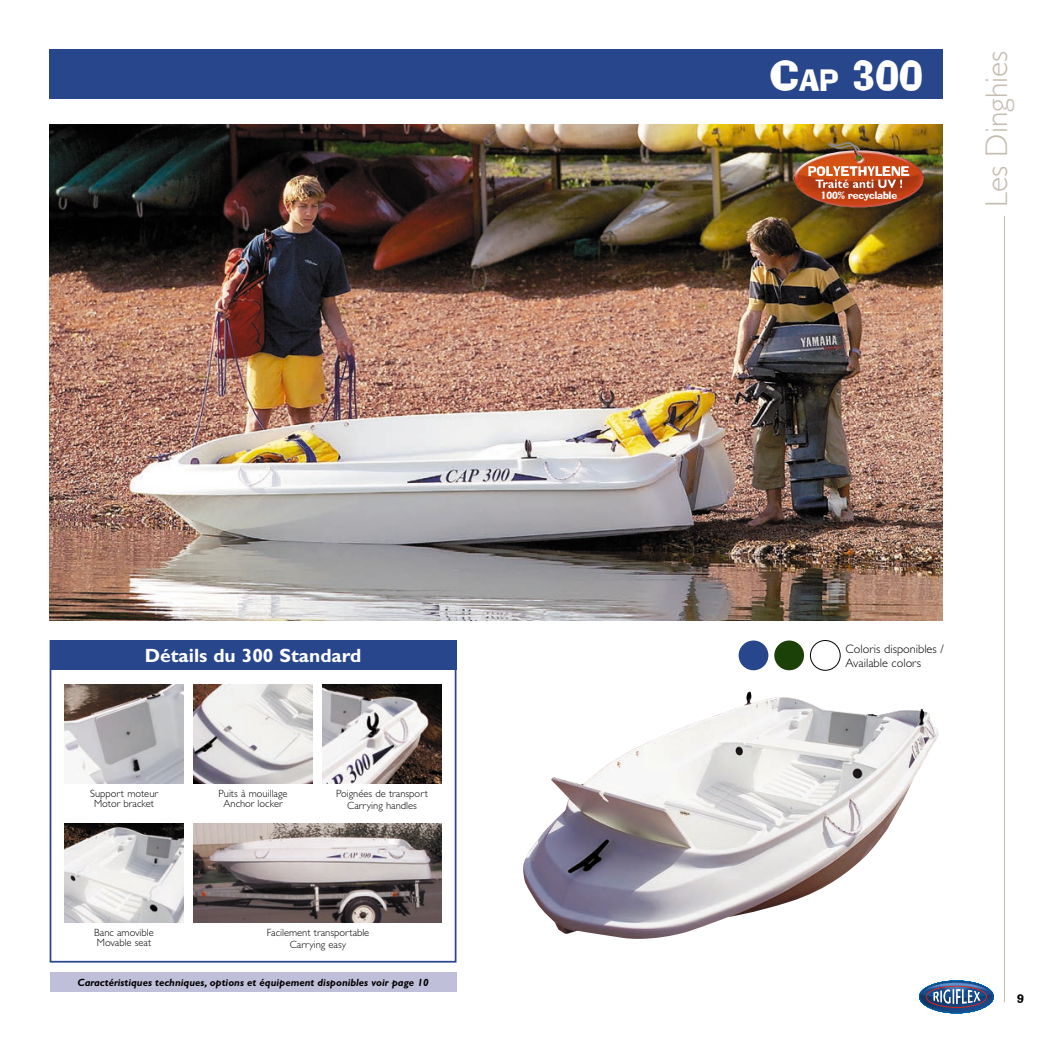
<style>
.page{position:relative;width:1042px;height:1042px;background:#fff}
.page>*{position:absolute;margin:0;border:0;box-sizing:border-box;transform-origin:0 0}
.t1{font:42.88px "Ad Lib";color:#fff}
.t2{font:300 31.5px "Gill Sans";color:#c5bdb1}
.t3{font:700 19.25px "Gill Sans";color:#fff}
.t4{font:300 12.25px/14px "Gill Sans";color:#000}
.t5{font:12.25px "Ad Lib";color:#000}
.t6{font:300 10.5px/10.5px "Gill Sans";color:#000;text-align:center}
.t7{font:italic 700 10.5px "Gill Sans";color:#000}
.t8{font:10.33px "Ad Lib";color:#fff}
.s1{font-size:29.93px}
</style>
<div class="page">
<hr style="left:1004px;top:216px;width:1px;height:786px;background:#c5bdb1">
<svg style="left:920px;top:981px;width:72px;height:31px"></svg>
<div style="left:50px;top:972px;width:406px;height:20px;background:#c0bfda"></div>
<img style="left:50px;top:124px;width:893px;height:496px">
<div style="left:50px;top:50px;width:893px;height:49px;background:#28468c"></div>
<img style="left:794px;top:150px;width:129px;height:57px">
<svg style="left:808px;top:166px;width:101px;height:22px"></svg>
<svg style="left:828px;top:142px;width:33px;height:14px"></svg>
<div style="left:50px;top:640px;width:406px;height:322px;border:2px solid #28468c"></div>
<img style="left:64px;top:823px;width:120px;height:100px">
<img style="left:64px;top:685px;width:120px;height:99px">
<img style="left:193px;top:685px;width:119px;height:99px">
<img style="left:322px;top:685px;width:119px;height:99px">
<img style="left:193px;top:823px;width:248px;height:100px">
<div style="left:50px;top:640px;width:406px;height:30px;background:#28468c"></div>
<img style="left:523px;top:692px;width:415px;height:247px">
<div style="left:738px;top:640px;width:30px;height:30px;background:#28468c;border-radius:50%"></div>
<div style="left:810px;top:640px;width:30px;height:31px;border:1px solid #000;border-radius:50%"></div>
<div style="left:774px;top:640px;width:30px;height:30px;background:#1b4108;border-radius:50%"></div>
<h1 class="t1" style="left:769px;top:60px;width:155px">C<span class="s1">AP</span> 300</h1>
<p class="t8" style="left:821px;top:191px;width:78px">100% recyclable</p>
<h2 class="t2" style="left:979px;top:207px;width:158px;rotate:-90deg">Les Dinghies</h2>
<h3 class="t3" style="left:145px;top:644px;width:218px">Détails du 300 Standard</h3>
<p class="t4" style="left:845px;top:642px;width:100px">Coloris disponibles /<br>Available colors</p>
<p class="t6" style="left:90px;top:788px;width:69px">Support moteur<br>Motor bracket</p>
<p class="t6" style="left:218px;top:788px;width:71px">Puits à mouillage<br>Anchor locker</p>
<p class="t6" style="left:336px;top:787px;width:93px;line-height:12.2px">Poignées de transport<br>Carrying handles</p>
<p class="t6" style="left:94px;top:927px;width:61px;text-align:left">Banc amovible<br>Movable seat</p>
<p class="t6" style="left:267px;top:926px;width:104px;line-height:12.2px">Facilement transportable<br>Carrying easy</p>
<p class="t7" style="left:77px;top:977px;width:353px">Caractéristiques techniques, options et équipement disponibles voir page 10</p>
<p class="t5" style="left:1017px;top:994px;width:8px">9</p>
</div>
